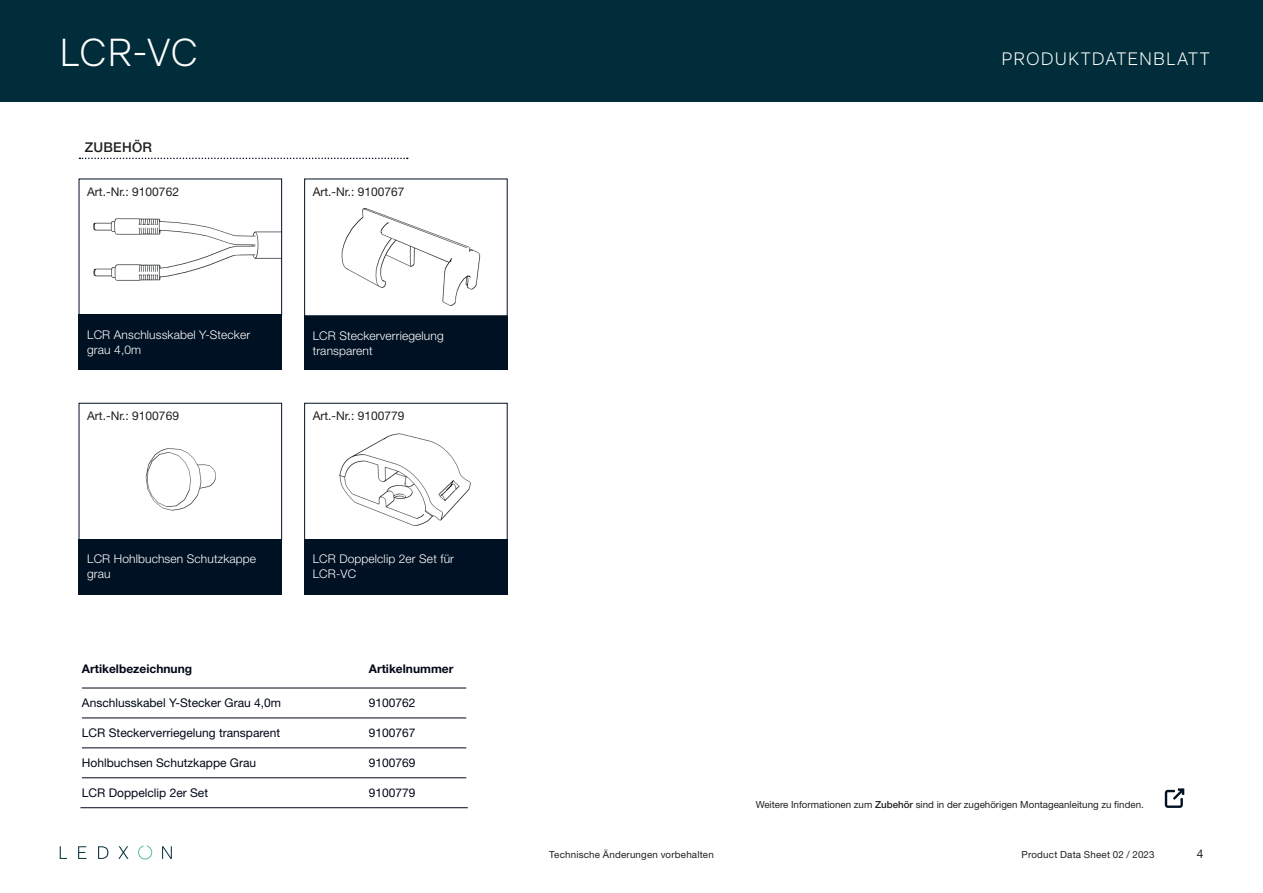
<style>
.page{position:relative;width:1263px;height:893px;background:#fff}
.page>*{position:absolute;margin:0;border:0;box-sizing:border-box;transform-origin:0 0}
.t1{font:300 39px "RM Neue";color:#fff}
.t2{font:300 18px "RM Neue";letter-spacing:.06em;color:#fff}
.t3{font:500 13.5px "Helvetica Neue LT Std";letter-spacing:.02em;color:#231f20}
.t4{font:12px "Helvetica Neue LT Std";color:#000817}
.t5{font:300 12px/15px "Helvetica Neue LT Std";letter-spacing:.01em;color:#fff}
.t6{font:12px "Helvetica Neue LT Std";color:#231f20}
.t7{font:700 12px "Helvetica Neue LT Std";color:#000817}
.t8{font:9.75px "Helvetica Neue LT Std";color:#231f20}
.t9{font:9.75px "Helvetica Neue LT Std";letter-spacing:.02em;color:#231f20}
.s1{font-weight:500}
</style>
<div class="page">
<div style="left:0;top:0;width:1263px;height:102px;background:#002d39"></div>
<svg style="left:60px;top:846px;width:7px;height:13px"></svg>
<svg style="left:78px;top:846px;width:8px;height:13px"></svg>
<svg style="left:98px;top:846px;width:10px;height:13px"></svg>
<svg style="left:118px;top:846px;width:10px;height:13px"></svg>
<svg style="left:162px;top:846px;width:10px;height:13px"></svg>
<svg style="left:138px;top:845px;width:14px;height:14px"></svg>
<svg style="left:79px;top:158px;width:329px;height:1px"></svg>
<svg style="left:1165px;top:788px;width:19px;height:20px"></svg>
<hr style="left:82px;top:688px;width:286px;height:1px;background:#000817">
<hr style="left:368px;top:688px;width:98px;height:1px;background:#000817">
<hr style="left:82px;top:718px;width:286px;height:1px;background:#000817">
<hr style="left:368px;top:718px;width:98px;height:1px;background:#000817">
<hr style="left:82px;top:748px;width:286px;height:1px;background:#000817">
<hr style="left:368px;top:748px;width:98px;height:1px;background:#000817">
<hr style="left:82px;top:777px;width:286px;height:1px;background:#000817">
<hr style="left:368px;top:777px;width:98px;height:1px;background:#000817">
<hr style="left:80px;top:807px;width:288px;height:1px;background:#000817">
<hr style="left:368px;top:807px;width:100px;height:1px;background:#000817">
<img style="left:145px;top:448px;width:71px;height:63px">
<div style="left:79px;top:539px;width:203px;height:55px;background:#001123"></div>
<img style="left:93px;top:218px;width:187px;height:63px">
<div style="left:79px;top:314px;width:203px;height:56px;background:#001123"></div>
<img style="left:341px;top:208px;width:140px;height:98px">
<div style="left:304px;top:316px;width:204px;height:54px;background:#001123"></div>
<img style="left:339px;top:433px;width:132px;height:93px">
<div style="left:304px;top:539px;width:204px;height:55px;background:#001123"></div>
<h1 class="t1" style="left:60px;top:29px;width:140px">LCR-VC</h1>
<p class="t3" style="left:85px;top:139px;width:69px">ZUBEHÖR</p>
<p class="t6" style="left:87px;top:184px;width:93px">Art.-Nr.: 9100762</p>
<p class="t6" style="left:313px;top:184px;width:93px">Art.-Nr.: 9100767</p>
<p class="t5" style="left:87px;top:327px;width:165px">LCR Anschlusskabel Y-Stecker grau 4,0m</p>
<p class="t5" style="left:313px;top:328px;width:132px">LCR Steckerverriegelung transparent</p>
<p class="t6" style="left:87px;top:408px;width:93px">Art.-Nr.: 9100769</p>
<p class="t6" style="left:313px;top:408px;width:93px">Art.-Nr.: 9100779</p>
<p class="t5" style="left:87px;top:551px;width:170px">LCR Hohlbuchsen Schutzkappe grau</p>
<p class="t5" style="left:313px;top:551px;width:143px">LCR Doppelclip 2er Set für<br>LCR-VC</p>
<p class="t7" style="left:82px;top:661px;width:112px">Artikelbezeichnung</p>
<p class="t7" style="left:369px;top:661px;width:86px">Artikelnummer</p>
<p class="t4" style="left:82px;top:696px;width:201px">Anschlusskabel Y-Stecker Grau 4,0m</p>
<p class="t4" style="left:369px;top:696px;width:48px">9100762</p>
<p class="t4" style="left:82px;top:726px;width:200px">LCR Steckerverriegelung transparent</p>
<p class="t4" style="left:369px;top:726px;width:48px">9100767</p>
<p class="t4" style="left:82px;top:756px;width:176px">Hohlbuchsen Schutzkappe Grau</p>
<p class="t4" style="left:369px;top:756px;width:48px">9100769</p>
<p class="t4" style="left:82px;top:786px;width:128px">LCR Doppelclip 2er Set</p>
<p class="t4" style="left:369px;top:786px;width:48px">9100779</p>
<h2 class="t2" style="left:1002px;top:48px;width:209px">PRODUKTDATENBLATT</h2>
<p class="t8" style="left:756px;top:799px;width:389px">Weitere Informationen zum <span class="s1">Zubehör</span> sind in der zugehörigen Montageanleitung zu finden.</p>
<p class="t9" style="left:549px;top:848px;width:166px">Technische Änderungen vorbehalten</p>
<p class="t9" style="left:1022px;top:848px;width:134px">Product Data Sheet 02 / 2023</p>
<p class="t6" style="left:1197px;top:846px;width:8px">4</p>
</div>
